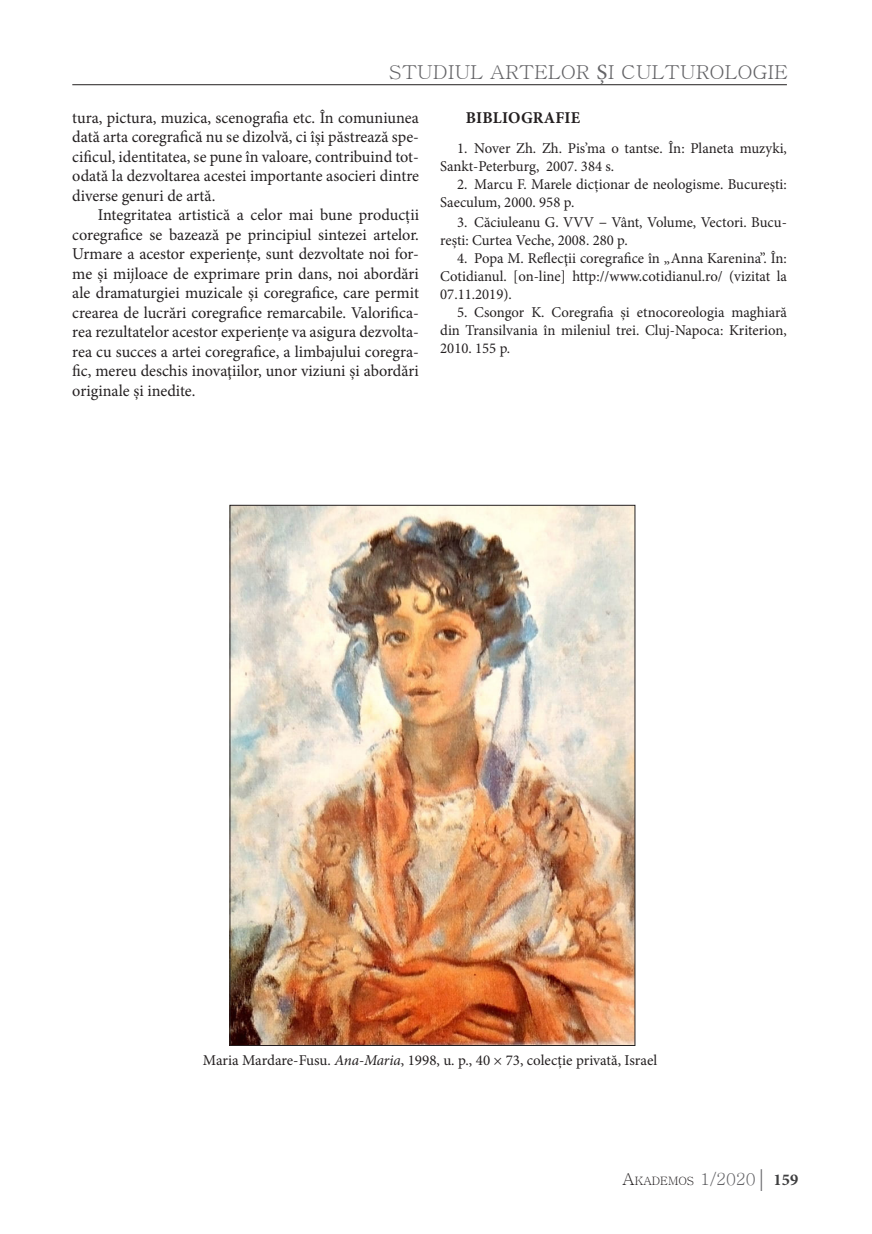
<style>
.page{position:relative;width:872px;height:1234px;background:#fff}
.page>*{position:absolute;margin:0;border:0;box-sizing:border-box;transform-origin:0 0}
.t1{font:19.2px "Batang";color:#636366;scale:1.06 1}
.Text_de_baza{font:16.5px/19.5px "Minion Pro";color:#231f20;text-align:justify}
.outcomes{font:700 16.5px "Minion Pro";letter-spacing:.01em;color:#231f20}
.legenda{font:15px/18px "Minion Pro";color:#231f20}
.t2{font:11.55px "Batang";color:#231f20}
.s1{font-family:"Minion Pro";font-size:21.6px}
.s2{font-size:16.5px}
.s3{font-style:italic}
.s4{font-size:16.5px;color:#636366}
.s5{font-family:"Garamond";font-size:24px;color:#636366}
.s6{font-family:"Minion Pro";font-weight:700;font-size:16.5px;color:#3e3e3f}
</style>
<div class="page">
<hr style="left:72px;top:84px;width:715px;height:1px;background:#231f20">
<img style="left:232px;top:507px;width:401px;height:536px">
<p class="t1" style="left:389px;top:62px;width:378px">STUDIUL ARTELOR <span class="s1">Ș</span>I CULTUROLOGIE</p>
<p class="Text_de_baza" style="left:72px;top:108px;width:348px">tura, pictura, muzica, scenografia etc. În comuniunea dată arta coregrafică nu se dizolvă, ci își păstrează spe&shy;cificul, identitatea, se pune în valoare, contribuind tot&shy;odată la dezvoltarea acestei importante asocieri dintre diverse genuri de artă.</p>
<p class="Text_de_baza" style="left:72px;top:205px;width:348px;text-indent:26px">Integritatea artistică a celor mai bune producții coregrafice se bazează pe principiul sintezei artelor.<br>Urmare a acestor experiențe, sunt dezvoltate noi for&shy;me și mijloace de exprimare prin dans, noi abordări ale dramaturgiei muzicale și coregrafice, care permit crearea de lucrări coregrafice remarcabile. Valorifica&shy;rea rezultatelor acestor experiențe va asigura dezvolta&shy;rea cu succes a artei coregrafice, a limbajului coregra&shy;fic, mereu deschis inovaţiilor, unor viziuni și abordări originale și inedite.</p>
<p class="outcomes" style="left:466px;top:106px;width:116px">BIBLIOGRAFIE</p>
<p class="legenda" style="left:440px;top:140px;width:348px;text-indent:17px">1. Nover Zh. Zh. Pis’ma o tantse. În: Planeta muzyki,<br>Sankt-Peterburg, 2007. 384 s.</p>
<p class="legenda" style="left:440px;top:176px;width:348px;text-indent:17px">2. Marcu F. Marele dicționar de neologisme. București:<br>Saeculum, 2000. 958 p.</p>
<p class="legenda" style="left:440px;top:213px;width:348px;text-indent:17px">3. Căciuleanu G. VVV <span class="s2">–</span> Vânt, Volume, Vectori. Bucu&shy;rești: Curtea Veche, 2008. 280 p.</p>
<p class="legenda" style="left:440px;top:249px;width:348px;text-align:justify;text-indent:17px">4. Popa M. Reflecţii coregrafice în „Anna Karenina”. În:<br>Cotidianul. [on-line] http://www.cotidianul.ro/ (vizitat la 07.11.2019).</p>
<p class="legenda" style="left:440px;top:303px;width:348px;text-align:justify;text-indent:17px">5. Csongor K. Coregrafia şi etnocoreologia maghiară din Transilvania în mileniul trei. Cluj-Napoca: Kriterion, 2010. 155 p.</p>
<p class="legenda" style="left:203px;top:1050px;width:456px">Maria Mardare-Fusu. <span class="s3">Ana-Maria</span>, 1998, u. p., 40 × 73, colecție privată, Israel</p>
<p class="t2" style="left:622px;top:1175px;width:177px"><span class="s2">A</span>KADEMOS <span class="s4">1/2020</span><span class="s5">|</span> <span class="s6">159</span></p>
</div>
